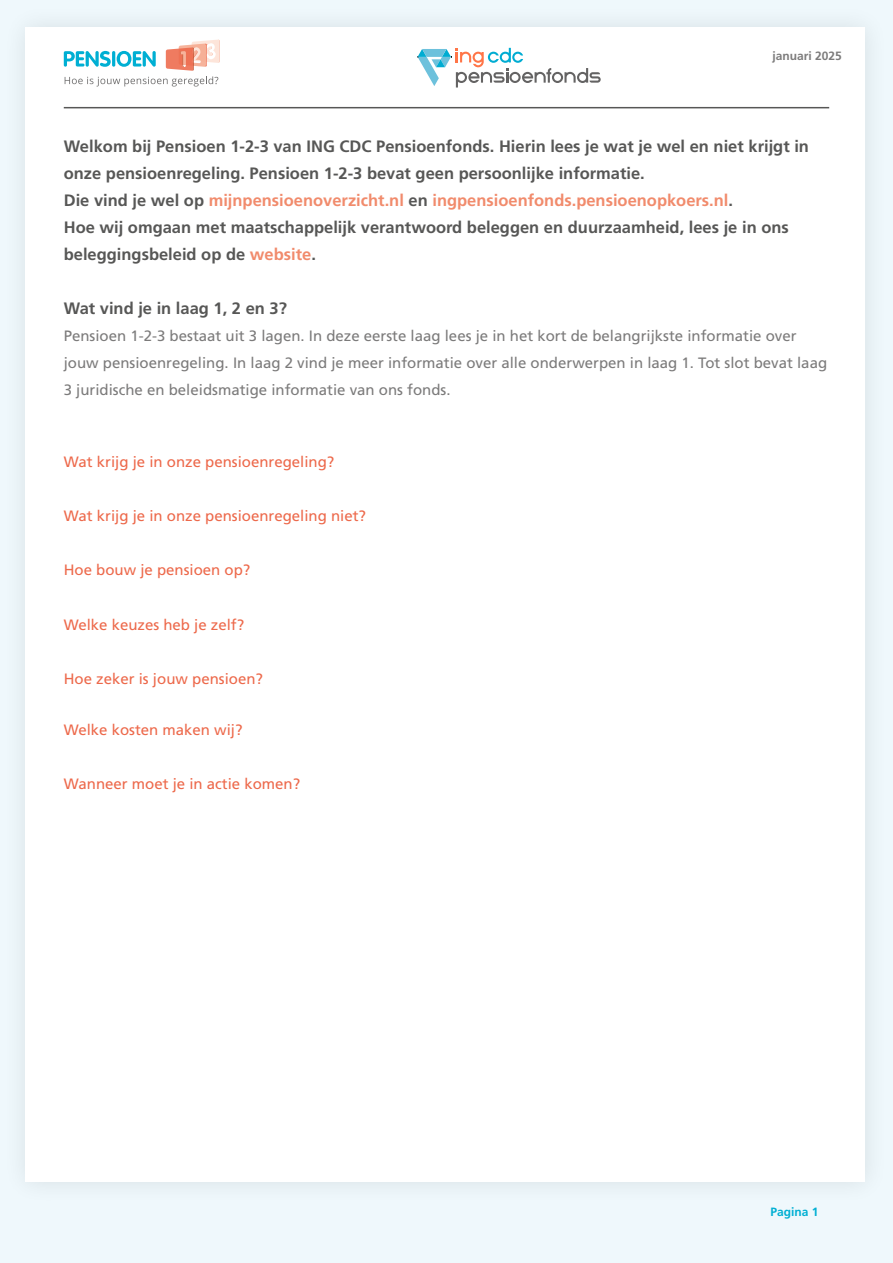
<style>
.page{position:relative;width:893px;height:1263px;background:#eff8fc}
.page>*{position:absolute;margin:0;border:0;box-sizing:border-box;transform-origin:0 0}
.t1{font:700 16.5px/27px "Frutiger LT Std";color:#575756}
.t2{font:15px/27px "Frutiger LT Std";color:#7c7b7b}
.t3{font:15px "Frutiger LT Std";color:#ed694b}
.t4{font:700 12px "Frutiger LT Std";color:#7c7b7b}
.t5{font:700 12px "Frutiger LT Std";color:#00afd3}
.s1{color:#f18b6c}
</style>
<div class="page">
<div style="left:26px;top:28px;width:839px;height:1154px;background:#fff"></div>
<svg style="left:418px;top:48px;width:183px;height:40px"></svg>
<svg style="left:64px;top:40px;width:156px;height:47px"></svg>
<hr style="left:64px;top:107px;width:765px;height:1px;background:#575756">
<p class="t4" style="left:773px;top:49px;width:71px">januari 2 025</p>
<p class="t1" style="left:64px;top:133px;width:747px">Welkom bij Pensioen 1-2-3 van ING CDC Pensioenfonds. Hierin lees je wat je wel en niet krijgt in onze pensioenregeling. Pensioen 1-2-3 bevat geen persoonlijke informatie.<br>Die vind je wel op <span class="s1">mijnpensioenoverzicht.nl</span> en <span class="s1">ingpensioenfonds.pensioenopkoers.nl</span>.<br>Hoe wij omgaan met maatschappelijk verantwoord beleggen en duurzaamheid, lees je in ons beleggingsbeleid op de <span class="s1">website</span>.</p>
<p class="t1" style="left:64px;top:295px;width:225px">Wat vind je in laag 1, 2 en 3?</p>
<p class="t2" style="left:64px;top:323px;width:765px">Pensioen 1-2-3 bestaat uit 3 lagen. In deze eerste laag lees je in het kort de belangrijkste informatie over jouw pensioenregeling. In laag 2 vind je meer informatie over alle onderwerpen in laag 1. Tot slot bevat laag<br>3 juridische en beleidsmatige informatie van ons fonds.</p>
<p class="t3" style="left:64px;top:453px;width:272px">Wat krijg je in onze pensioenregeling?</p>
<p class="t3" style="left:64px;top:507px;width:304px">Wat krijg je in onze pensioenregeling niet?</p>
<p class="t3" style="left:64px;top:561px;width:188px">Hoe bouw je pensioen op?</p>
<p class="t3" style="left:64px;top:615px;width:182px">Welke keuzes heb je zelf?</p>
<p class="t3" style="left:64px;top:669px;width:201px">Hoe zeker is jouw pensioen?</p>
<p class="t3" style="left:64px;top:720px;width:180px">Welke kosten maken wij?</p>
<p class="t3" style="left:64px;top:774px;width:238px">Wanneer moet je in actie komen?</p>
<p class="t5" style="left:770px;top:1205px;width:50px">Pagina 1</p>
</div>
